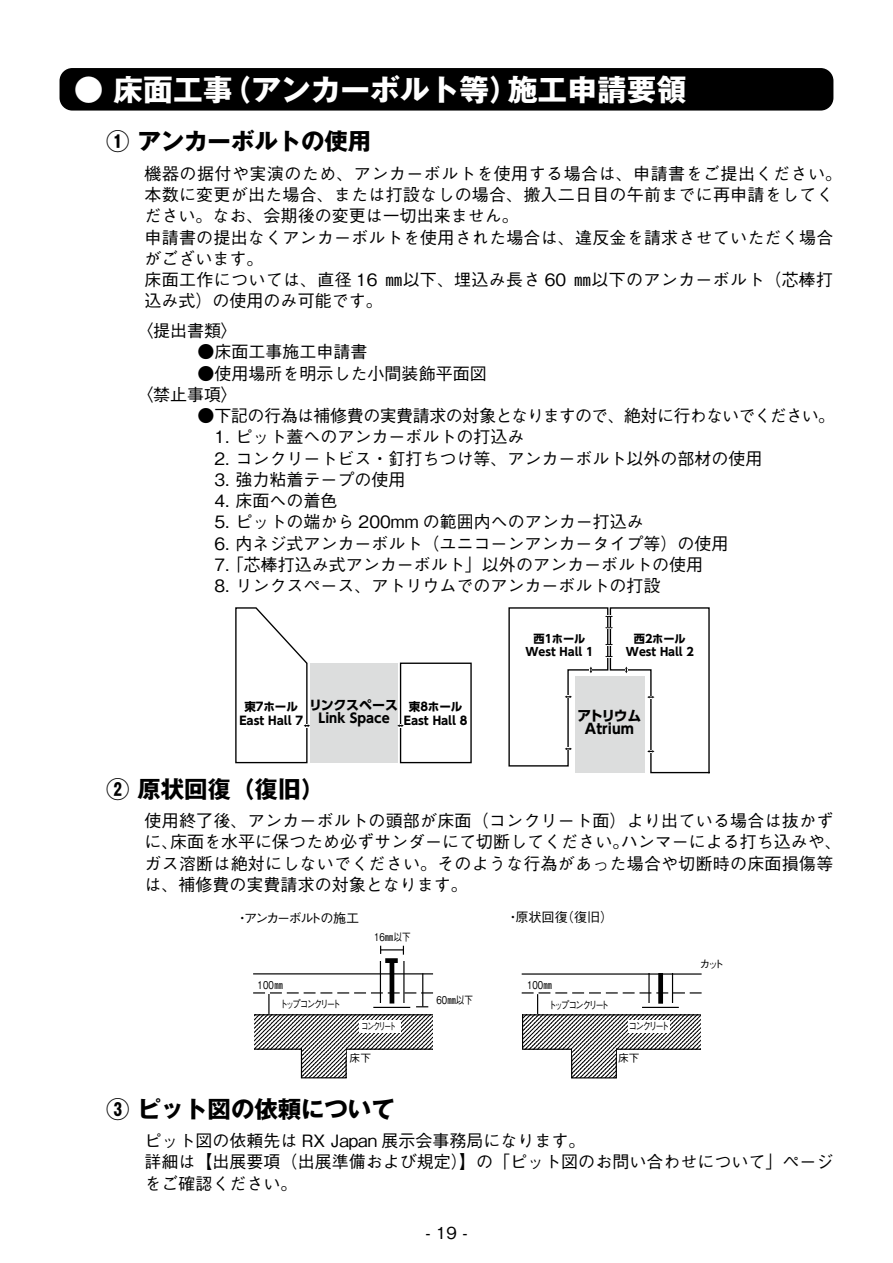
<style>
.page{position:relative;width:893px;height:1263px;background:#fff}
.page>*{position:absolute;margin:0;border:0;box-sizing:border-box;transform-origin:0 0}
.t1{font:700 29.7px "Gothic MB101 Pro";color:#fff}
.t2{font:700 23.4px "Gothic MB101 Pro";color:#000}
.t3{font:500 16.95px/21.3px "Gothic BBB Pro";color:#000}
.t4{font:500 16.5px "Gothic BBB Pro";color:#000}
.t5{font:700 13.95px/13.5px "UD Shin Go Pr 6";color:#000;text-align:center}
.t6{font:700 13.05px/12.6px "UD Shin Go Pr 6";color:#000;text-align:center}
.t7{font:500 13.05px "Gothic BBB Pro";letter-spacing:-.13em;color:#000}
.t8{font:500 13.05px "Gothic BBB Pro";letter-spacing:-.11em;color:#000}
.t9{font:700 11.7px/14.1px "UD Shin Go Pr 6";color:#000;text-align:center}
.t10{font:700 11.25px/13.2px "UD Shin Go Pr 6";color:#000;text-align:center}
.t11{font:500 10.8px/19.5px "Gothic BBB Pro";letter-spacing:-.205em;color:#000;scale:.8 1}
.t12{font:500 10.8px "Gothic BBB Pro";letter-spacing:-.205em;color:#000}
.t13{font:500 10.35px "Gothic BBB Pro";letter-spacing:-.225em;color:#000;scale:.71 1}
</style>
<div class="page">
<div style="left:60px;top:68px;width:773px;height:43px;background:#000;border-radius:13px"></div>
<div style="left:310px;top:663px;width:87px;height:100px;background:#dcdddd"></div>
<svg style="left:508px;top:607px;width:202px;height:167px"></svg>
<svg style="left:397px;top:662px;width:75px;height:102px"></svg>
<svg style="left:235px;top:607px;width:75px;height:157px"></svg>
<hr style="left:253px;top:973px;width:180px;height:1px;background:#000">
<hr style="left:422px;top:973px;width:1px;height:33px;background:#000">
<svg style="left:253px;top:992px;width:181px;height:86px"></svg>
<div style="left:380px;top:956px;width:25px;height:50px;border:1px solid #000"></div>
<svg style="left:377px;top:1003px;width:31px;height:4px"></svg>
<hr style="left:373px;top:1007px;width:37px;height:1px;background:#000">
<div style="left:378px;top:952px;width:33px;height:9px;background:#fff"></div>
<div style="left:385px;top:958px;width:13px;height:5px;background:#000"></div>
<hr style="left:390px;top:961px;width:4px;height:42px;background:#000">
<div style="left:360px;top:1020px;width:41px;height:13px;background:#fff"></div>
<svg style="left:522px;top:992px;width:180px;height:86px"></svg>
<div style="left:648px;top:956px;width:25px;height:50px;border:1px solid #000"></div>
<svg style="left:645px;top:1003px;width:32px;height:4px"></svg>
<hr style="left:642px;top:1007px;width:37px;height:1px;background:#000">
<div style="left:658px;top:961px;width:5px;height:43px;background:#000"></div>
<div style="left:628px;top:1020px;width:41px;height:13px;background:#fff"></div>
<div style="left:643px;top:950px;width:33px;height:23px;background:#fff"></div>
<hr style="left:522px;top:973px;width:180px;height:2px;background:#000">
<svg style="left:380px;top:946px;width:24px;height:9px"></svg>
<h1 class="t1" style="left:74px;top:65px;width:614px">● 床面工事（アンカーボルト等）施工申請要領</h1>
<h2 class="t2" style="left:106px;top:122px;width:267px">① アンカーボルトの使用</h2>
<p class="t3" style="left:145px;top:161px;width:699px">機器の据付や実演のため、アンカーボルトを使用する場合は、申請書をご提出ください。本数に変更が出た場合、または打設なしの場合、搬入二日目の午前までに再申請をしてください。なお、会期後の変更は一切出来ません。<br>申請書の提出なくアンカーボルトを使用された場合は、違反金を請求させていただく場合がございます。<br>床面工作については、直径 16 ㎜以下、埋込み長さ 60 ㎜以下のアンカーボルト（芯棒打込み式）の使用のみ可能です。</p>
<p class="t3" style="left:136px;top:318px;width:104px">〈提出書類〉</p>
<p class="t3" style="left:198px;top:339px;width:172px">●床面工事施工申請書</p>
<p class="t3" style="left:136px;top:360px;width:352px;text-indent:61px">●使用場所を明示した小間装飾平面図〈禁止事項〉</p>
<p class="t3" style="left:198px;top:403px;width:639px">●下記の行為は補修費の実費請求の対象となりますので、絶対に行わないでください。　1. ピット蓋へのアンカーボルトの打込み<br>　2. コンクリートビス・釘打ちつけ等、アンカーボルト以外の部材の使用<br>　3. 強力粘着テープの使用<br>　4. 床面への着色<br>　5. ピットの端から 200mm の範囲内へのアンカー打込み<br>　6. 内ネジ式アンカーボルト（ユニコーンアンカータイプ等）の使用<br>　7. 「芯棒打込み式アンカーボルト」以外のアンカーボルトの使用<br>　8. リンクスペース、アトリウムでのアンカーボルトの打設</p>
<p class="t9" style="left:239px;top:699px;width:65px">東7ホール<br>East Hall 7</p>
<p class="t6" style="left:309px;top:699px;width:90px">リンクスペース<br>Link Space</p>
<p class="t9" style="left:404px;top:699px;width:65px">東8ホール<br>East Hall 8</p>
<p class="t10" style="left:526px;top:632px;width:69px">西1ホール<br>West Hall 1</p>
<p class="t10" style="left:626px;top:632px;width:69px">西2ホール<br>West Hall 2</p>
<p class="t5" style="left:577px;top:708px;width:66px">アトリウム<br>Atrium</p>
<h2 class="t2" style="left:106px;top:769px;width:220px">② 原状回復（復旧）</h2>
<p class="t3" style="left:145px;top:808px;width:699px">使用終了後、アンカーボルトの頭部が床面（コンクリート面）より出ている場合は抜かずに、床面を水平に保つため必ずサンダーにて切断してください。ハンマーによる打ち込みや、ガス溶断は絶対にしないでください。そのような行為があった場合や切断時の床面損傷等は、補修費の実費請求の対象となります。</p>
<p class="t7" style="left:236px;top:907px;width:125px">・アンカーボルトの施工</p>
<p class="t8" style="left:506px;top:907px;width:109px">・原状回復（復旧）</p>
<p class="t11" style="left:374px;top:926px;width:47px">16㎜以下</p>
<p class="t11" style="left:280px;top:974px;width:78px;text-indent:-22px">100㎜<br>トップコンクリート</p>
<p class="t13" style="left:361px;top:1018px;width:50px">コンクリート</p>
<p class="t12" style="left:350px;top:1049px;width:23px">床下</p>
<p class="t11" style="left:436px;top:988px;width:47px">60㎜以下</p>
<p class="t11" style="left:548px;top:974px;width:78px;text-indent:-21px">100㎜<br>トップコンクリート</p>
<p class="t11" style="left:628px;top:1015px;width:52px">コンクリート</p>
<p class="t12" style="left:618px;top:1049px;width:23px">床下</p>
<p class="t12" style="left:700px;top:955px;width:26px">カット</p>
<h2 class="t2" style="left:106px;top:1089px;width:290px">③ ピット図の依頼について</h2>
<p class="t3" style="left:145px;top:1128px;width:690px">ピット図の依頼先は RX Japan 展示会事務局になります。<br>詳細は【出展要項（出展準備および規定）】の「ピット図のお問い合わせについて」ページをご確認ください。　　　</p>
<p class="t4" style="left:425px;top:1220px;width:44px">- 19 -</p>
</div>
